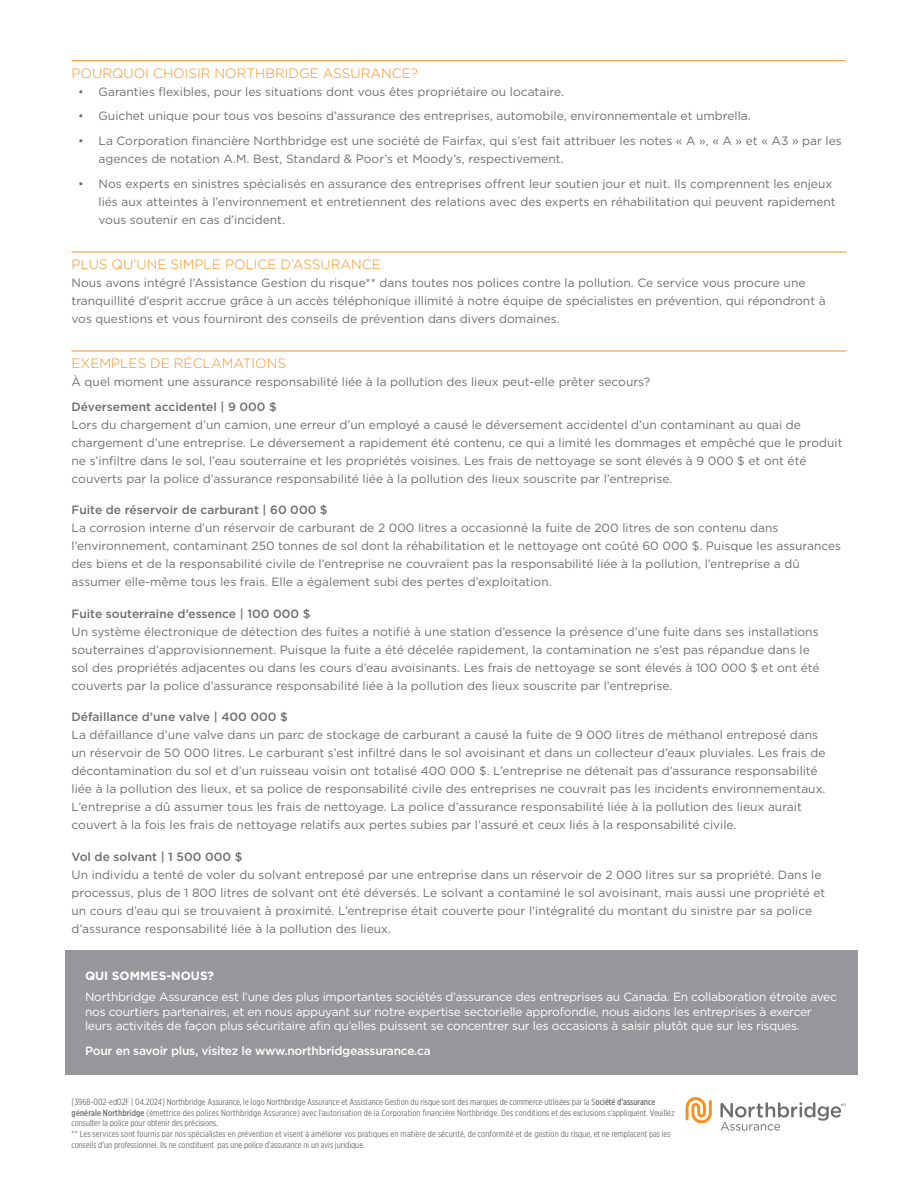
<style>
.page{position:relative;width:918px;height:1188px;background:#fff}
.page>*{position:absolute;margin:0;border:0;box-sizing:border-box;transform-origin:0 0}
.Headers_-_All_Caps_-_Line__orange{font:300 13.5px "Gotham";color:#f7901e}
.Body_Copy_-_SpA{font:12px/18px "Gotham";color:#6d6e71}
.Bullet_Points{font:12px/18px "Gotham";color:#6d6e71}
.Body_Copy__white{font:12px/14.4px "Gotham";letter-spacing:-.02em;color:#fff}
.Body_Copy_-_SpB___SpA{font:500 12px "Gotham";color:#6d6e71}
.Body_Copy_-_SpB___SpA-2{font:12px "Gotham";color:#6d6e71}
.Body_Copy__white-2{font:500 12px "Gotham";letter-spacing:-.02em;color:#fff}
.Headers_-_All_Caps__white{font:700 12px "Gotham";color:#fff}
.t1{font:9px/10.8px "Gotham X Narrow";color:#6d6e71}
.s1{font-weight:500}
</style>
<div class="page">
<hr style="left:72px;top:60px;width:774px;height:1px;background:#f7901e">
<hr style="left:72px;top:252px;width:774px;height:1px;background:#f7901e">
<hr style="left:72px;top:351px;width:774px;height:1px;background:#f7901e">
<div style="left:65px;top:950px;width:792px;height:125px;background:#95979a"></div>
<svg style="left:686px;top:1097px;width:26px;height:26px"></svg>
<svg style="left:720px;top:1102px;width:126px;height:29px"></svg>
<h1 class="Headers_-_All_Caps_-_Line__orange" style="left:72px;top:64px;width:348px">POURQUOI CHOISIR NORTHBRIDGE ASSURANCE?</h1>
<p class="Bullet_Points" style="left:78px;top:82px;width:487px">• Garanties flexibles, pour les situations dont vous êtes propriétaire ou locataire.</p>
<p class="Bullet_Points" style="left:78px;top:107px;width:674px">• Guichet unique pour tous vos besoins d’assurance des entreprises, automobile, environnementale et umbrella.</p>
<p class="Bullet_Points" style="left:99px;top:132px;width:745px;text-indent:-20px">• La Corporation financière Northbridge est une société de Fairfax, qui s’est fait attribuer les notes « A », « A » et « A3 » par les agences de notation A.M. Best, Standard &amp; Poor’s et Moody’s, respectivement.</p>
<p class="Bullet_Points" style="left:99px;top:174px;width:739px;text-indent:-20px">• Nos experts en sinistres spécialisés en assurance des entreprises offrent leur soutien jour et nuit. Ils comprennent les enjeux liés aux atteintes à l’environnement et entretiennent des relations avec des experts en réhabilitation qui peuvent rapidement vous soutenir en cas d’incident.</p>
<h1 class="Headers_-_All_Caps_-_Line__orange" style="left:72px;top:255px;width:311px">PLUS QU’UNE SIMPLE POLICE D’ASSURANCE</h1>
<p class="Body_Copy_-_SpA" style="left:72px;top:273px;width:756px">Nous avons intégré l’Assistance Gestion du risque** dans toutes nos polices contre la pollution. Ce service vous procure une tranquillité d’esprit accrue grâce à un accès téléphonique illimité à notre équipe de spécialistes en prévention, qui répondront à vos questions et vous fourniront des conseils de prévention dans divers domaines.</p>
<h1 class="Headers_-_All_Caps_-_Line__orange" style="left:72px;top:354px;width:216px">EXEMPLES DE RÉCLAMATIONS</h1>
<p class="Body_Copy_-_SpB___SpA-2" style="left:72px;top:374px;width:580px">À quel moment une assurance responsabilité liée à la pollution des lieux peut-elle prêter secours?</p>
<p class="Body_Copy_-_SpB___SpA" style="left:72px;top:398px;width:207px">Déversement accidentel | 9 000 $</p>
<p class="Body_Copy_-_SpA" style="left:72px;top:415px;width:772px">Lors du chargement d’un camion, une erreur d’un employé a causé le déversement accidentel d’un contaminant au quai de chargement d’une entreprise. Le déversement a rapidement été contenu, ce qui a limité les dommages et empêché que le produit ne s’infiltre dans le sol, l’eau souterraine et les propriétés voisines. Les frais de nettoyage se sont élevés à 9 000 $ et ont été couverts par la police d’assurance responsabilité liée à la pollution des lieux souscrite par l’entreprise.</p>
<p class="Body_Copy_-_SpB___SpA" style="left:72px;top:502px;width:258px">Fuite de réservoir de carburant | 60 000 $</p>
<p class="Body_Copy_-_SpA" style="left:72px;top:519px;width:771px">La corrosion interne d’un réservoir de carburant de 2 000 litres a occasionné la fuite de 200 litres de son contenu dans l’environnement, contaminant 250 tonnes de sol dont la réhabilitation et le nettoyage ont coûté 60 000 $. Puisque les assurances des biens et de la responsabilité civile de l’entreprise ne couvraient pas la responsabilité liée à la pollution, l’entreprise a dû assumer elle-même tous les frais. Elle a également subi des pertes d’exploitation.</p>
<p class="Body_Copy_-_SpB___SpA" style="left:72px;top:605px;width:240px">Fuite souterraine d’essence | 100 000 $</p>
<p class="Body_Copy_-_SpA" style="left:72px;top:622px;width:750px">Un système électronique de détection des fuites a notifié à une station d’essence la présence d’une fuite dans ses installations souterraines d’approvisionnement. Puisque la fuite a été décelée rapidement, la contamination ne s’est pas répandue dans le sol des propriétés adjacentes ou dans les cours d’eau avoisinants. Les frais de nettoyage se sont élevés à 100 000 $ et ont été couverts par la police d’assurance responsabilité liée à la pollution des lieux souscrite par l’entreprise.</p>
<p class="Body_Copy_-_SpB___SpA" style="left:72px;top:709px;width:218px">Défaillance d’une valve | 400 000 $</p>
<p class="Body_Copy_-_SpA" style="left:72px;top:726px;width:756px">La défaillance d’une valve dans un parc de stockage de carburant a causé la fuite de 9 000 litres de méthanol entreposé dans un réservoir de 50 000 litres. Le carburant s’est infiltré dans le sol avoisinant et dans un collecteur d’eaux pluviales. Les frais de décontamination du sol et d’un ruisseau voisin ont totalisé 400 000 $. L’entreprise ne détenait pas d’assurance responsabilité liée à la pollution des lieux, et sa police de responsabilité civile des entreprises ne couvrait pas les incidents environnementaux.<br>L’entreprise a dû assumer tous les frais de nettoyage. La police d’assurance responsabilité liée à la pollution des lieux aurait couvert à la fois les frais de nettoyage relatifs aux pertes subies par l’assuré et ceux liés à la responsabilité civile.</p>
<p class="Body_Copy_-_SpB___SpA" style="left:72px;top:848px;width:172px">Vol de solvant | 1 500 000 $</p>
<p class="Body_Copy_-_SpA" style="left:72px;top:865px;width:755px">Un individu a tenté de voler du solvant entreposé par une entreprise dans un réservoir de 2 000 litres sur sa propriété. Dans le processus, plus de 1 800 litres de solvant ont été déversés. Le solvant a contaminé le sol avoisinant, mais aussi une propriété et un cours d’eau qui se trouvaient à proximité. L’entreprise était couverte pour l’intégralité du montant du sinistre par sa police d’assurance responsabilité liée à la pollution des lieux.</p>
<h1 class="Headers_-_All_Caps__white" style="left:85px;top:968px;width:131px">QUI SOMMES-NOUS?</h1>
<p class="Body_Copy__white" style="left:85px;top:990px;width:753px">Northbridge Assurance est l’une des plus importantes sociétés d’assurance des entreprises au Canada. En collaboration étroite avec nos courtiers partenaires, et en nous appuyant sur notre expertise sectorielle approfondie, nous aidons les entreprises à exercer leurs activités de façon plus sécuritaire afin qu’elles puissent se concentrer sur les occasions à saisir plutôt que sur les risques.</p>
<p class="Body_Copy__white-2" style="left:85px;top:1043px;width:347px">Pour en savoir plus, visitez le www.northbridgeassurance.ca</p>
<p class="t1" style="left:72px;top:1096px;width:604px">[3968-002-ed02F | 04.2024] Northbridge Assurance, le logo Northbridge Assurance et Assistance Gestion du risque sont des marques de commerce utilisées par la S<span class="s1">ociété d’assurance générale Northbridge</span> (émettrice des polices Northbridge Assurance) avec l’autorisation de la Corporation financière Northbridge. Des conditions et des exclusions s’appliquent. Veuillez consulter la police pour obtenir des précisions.<br>** Les services sont fournis par nos spécialistes en prévention et visent à améliorer vos pratiques en matière de sécurité, de conformité et de gestion du risque, et ne remplacent pas les conseils d’un professionnel. Ils ne constituent pas une police d’assurance ni un avis juridique.</p>
</div>
